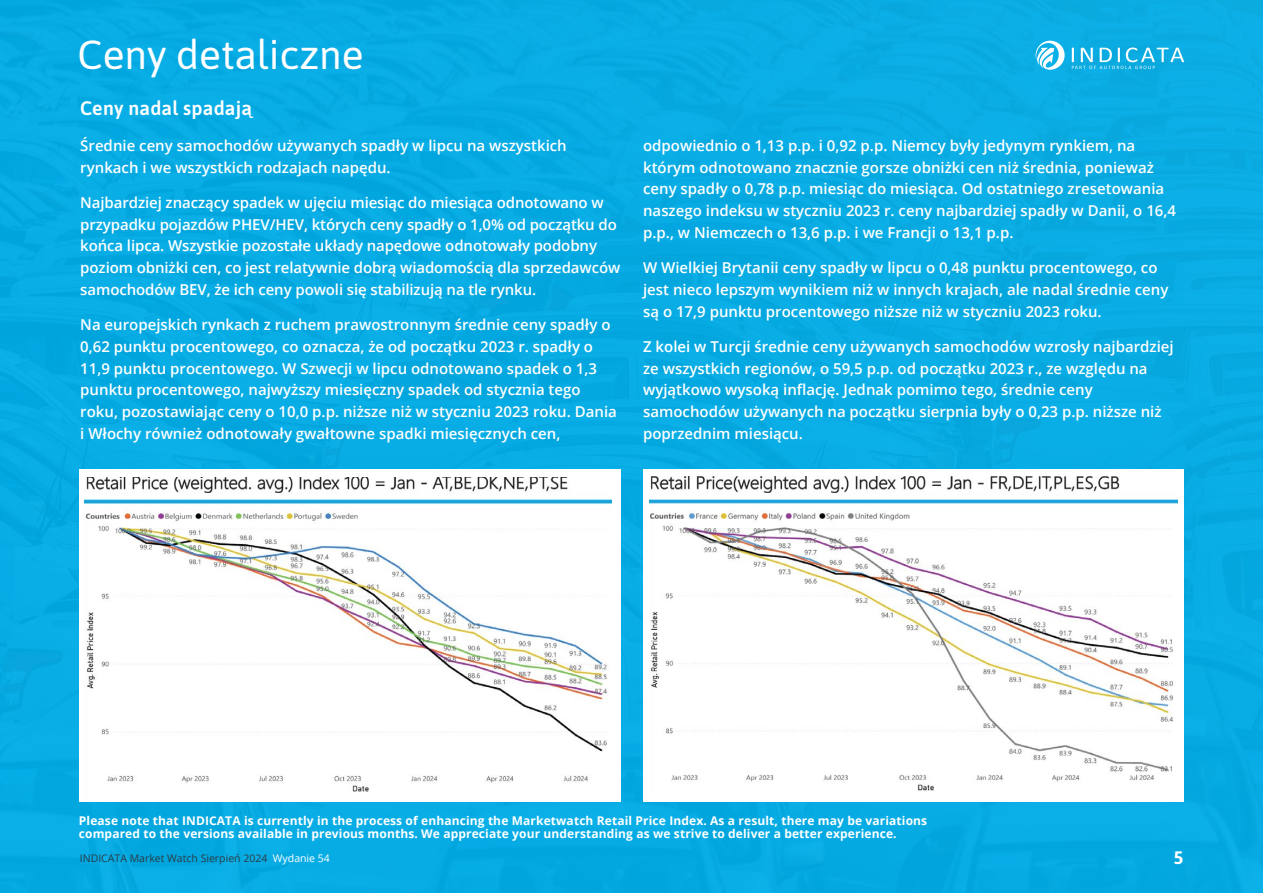
<style>
.page{position:relative;width:1263px;height:893px;background:#08ace4}
.page>*{position:absolute;margin:0;border:0;box-sizing:border-box;transform-origin:0 0}
.t1{font:40.5px "Asap";color:#fff}
.t2{font:600 19.5px "Asap";letter-spacing:.01em;color:#fff}
.t3{font:700 18px "Asap";color:#fff}
.t4{font:600 15px/21.8px "Open Sans";color:#fff}
.t5{font:700 12px/12.8px "Open Sans";letter-spacing:.01em;color:#fff}
.t6{font:10.5px "Open Sans";color:#2c3b46}
.s1{color:#fff}
</style>
<div class="page">
<svg style="left:1035px;top:41px;width:30px;height:29px"></svg>
<svg style="left:1072px;top:48px;width:112px;height:21px"></svg>
<div style="left:643px;top:469px;width:541px;height:332px;background:#fff"></div>
<div style="left:79px;top:469px;width:542px;height:332px;background:#fff"></div>
<img style="left:84px;top:477px;width:527px;height:315px">
<img style="left:650px;top:477px;width:527px;height:314px">
<h1 class="t1" style="left:78px;top:26px;width:287px">Ceny detaliczne</h1>
<h2 class="t2" style="left:80px;top:94px;width:173px">Ceny nadal spadają</h2>
<p class="t4" style="left:80px;top:134px;width:488px">Średnie ceny samochodów używanych spadły w lipcu na wszystkich rynkach i we wszystkich rodzajach napędu.</p>
<p class="t4" style="left:80px;top:191px;width:541px">Najbardziej znaczący spadek w ujęciu miesiąc do miesiąca odnotowano w przypadku pojazdów PHEV/HEV, których ceny spadły o 1,0% od początku do końca lipca. Wszystkie pozostałe układy napędowe odnotowały podobny poziom obniżki cen, co jest relatywnie dobrą wiadomością dla sprzedawców samochodów BEV, że ich ceny powoli się stabilizują na tle rynku.</p>
<p class="t4" style="left:80px;top:313px;width:538px">Na europejskich rynkach z ruchem prawostronnym średnie ceny spadły o 0,62 punktu procentowego, co oznacza, że od początku 2023 r. spadły o 11,9 punktu procentowego. W Szwecji w lipcu odnotowano spadek o 1,3 punktu procentowego, najwyższy miesięczny spadek od stycznia tego roku, pozostawiając ceny o 10,0 p.p. niższe niż w styczniu 2023 roku. Dania i Włochy również odnotowały gwałtowne spadki miesięcznych cen,</p>
<p class="t4" style="left:643px;top:134px;width:534px">odpowiednio o 1,13 p.p. i 0,92 p.p. Niemcy były jedynym rynkiem, na którym odnotowano znacznie gorsze obniżki cen niż średnia, ponieważ ceny spadły o 0,78 p.p. miesiąc do miesiąca. Od ostatniego zresetowania naszego indeksu w styczniu 2023 r. ceny najbardziej spadły w Danii, o 16,4 p.p., w Niemczech o 13,6 p.p. i we Francji o 13,1 p.p.</p>
<p class="t4" style="left:643px;top:256px;width:527px">W Wielkiej Brytanii ceny spadły w lipcu o 0,48 punktu procentowego, co jest nieco lepszym wynikiem niż w innych krajach, ale nadal średnie ceny są o 17,9 punktu procentowego niższe niż w styczniu 2023 roku.</p>
<p class="t4" style="left:643px;top:335px;width:532px">Z kolei w Turcji średnie ceny używanych samochodów wzrosły najbardziej ze wszystkich regionów, o 59,5 p.p. od początku 2023 r., ze względu na wyjątkowo wysoką inflację. Jednak pomimo tego, średnie ceny samochodów używanych na początku sierpnia były o 0,23 p.p. niższe niż poprzednim miesiącu.</p>
<p class="t5" style="left:79px;top:814px;width:850px">Please note that INDICATA is currently in the process of enhancing the Marketwatch Retail Price Index. As a result, there may be variations compared to the versions available in previous months. We appreciate your understanding as we strive to deliver a better experience.</p>
<p class="t6" style="left:80px;top:851px;width:252px">INDICATA Market Watch Sierpień 2024 <span class="s1">Wydanie 54</span></p>
<p class="t3" style="left:1174px;top:845px;width:11px">5</p>
</div>
